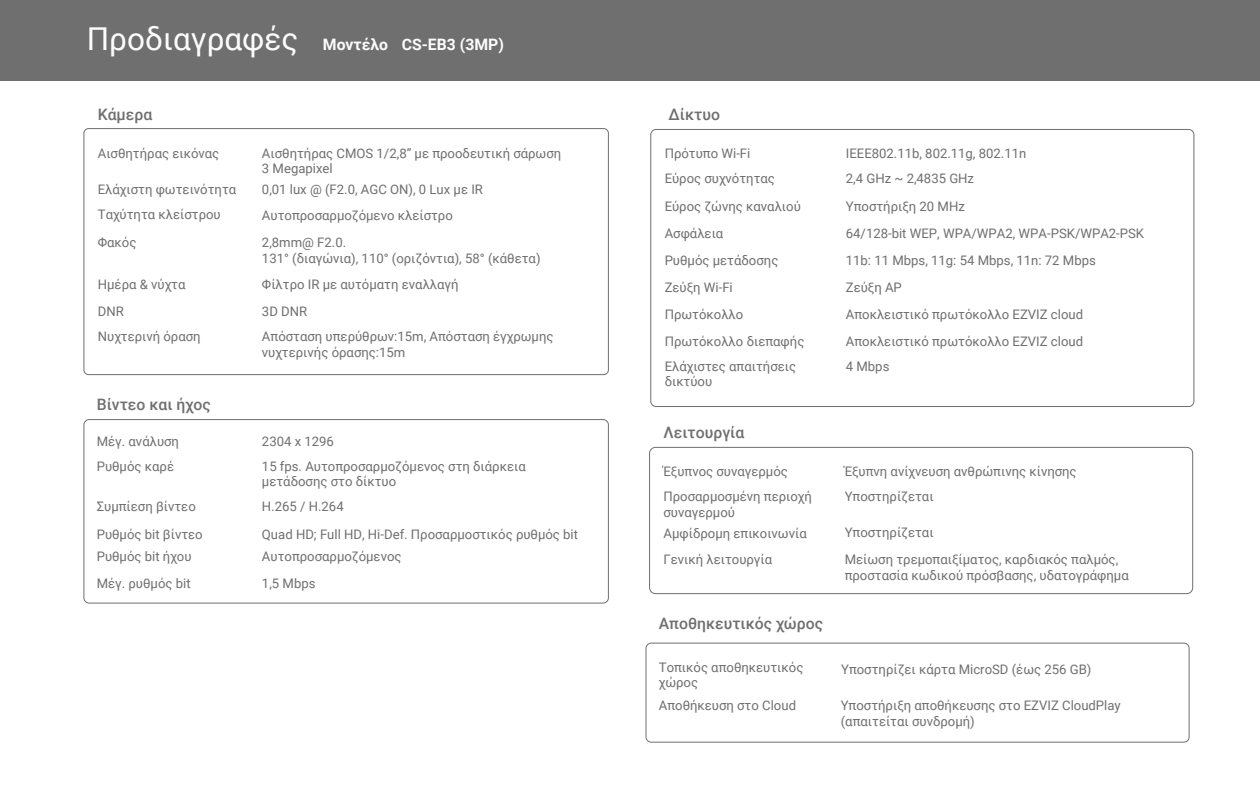
<style>
.page{position:relative;width:1260px;height:788px;background:#fff}
.page>*{position:absolute;margin:0;border:0;box-sizing:border-box;transform-origin:0 0}
.t1{font:500 15.75px "Roboto";color:#706f70}
.t2{font:700 15.75px "Roboto";color:#fbfcfc}
.t3{font:13.12px/15.8px "Roboto";color:#706f70}
.s1{font-weight:400;font-size:31.5px}
</style>
<div class="page">
<div style="left:0;top:0;width:1260px;height:80px;background:#706f70"></div>
<div style="left:83px;top:419px;width:526px;height:184px;border:1px solid #706f70;border-radius:5px"></div>
<div style="left:646px;top:642px;width:544px;height:100px;border:1px solid #706f70;border-radius:5px"></div>
<div style="left:650px;top:129px;width:544px;height:278px;border:1px solid #706f70;border-radius:5px"></div>
<div style="left:649px;top:447px;width:544px;height:147px;border:1px solid #706f70;border-radius:6px"></div>
<div style="left:83px;top:128px;width:526px;height:247px;border:1px solid #706f70;border-radius:5px"></div>
<p class="t2" style="left:87px;top:33px;width:419px"><span class="s1">Προδιαγραφές</span> Μοντέλο CS-EB3 (3MP)</p>
<p class="t1" style="left:98px;top:103px;width:56px">Κάμερα</p>
<p class="t3" style="left:98px;top:144px;width:123px">Αισθητήρας εικόνας</p>
<p class="t3" style="left:262px;top:144px;width:301px">Αισθητήρας CMOS 1/2,8” με προοδευτική σάρωση<br>3 Megapixel</p>
<p class="t3" style="left:98px;top:181px;width:140px">Ελάχιστη φωτεινότητα</p>
<p class="t3" style="left:262px;top:181px;width:223px">0,01 lux @ (F2.0, AGC ON), 0 Lux με IR</p>
<p class="t3" style="left:98px;top:205px;width:124px">Ταχύτητα κλείστρου</p>
<p class="t3" style="left:262px;top:207px;width:192px">Αυτοπροσαρμοζόμενο κλείστρο</p>
<p class="t3" style="left:98px;top:234px;width:40px">Φακός</p>
<p class="t3" style="left:262px;top:234px;width:280px">2,8mm@ F2.0.<br>131° (διαγώνια), 110° (οριζόντια), 58° (κάθετα)</p>
<p class="t3" style="left:98px;top:276px;width:89px">Ημέρα &amp; νύχτα</p>
<p class="t3" style="left:262px;top:276px;width:198px">Φίλτρο IR με αυτόματη εναλλαγή</p>
<p class="t3" style="left:98px;top:303px;width:28px">DNR</p>
<p class="t3" style="left:262px;top:303px;width:47px">3D DNR</p>
<p class="t3" style="left:98px;top:328px;width:104px">Νυχτερινή όραση</p>
<p class="t3" style="left:262px;top:328px;width:293px">Απόσταση υπερύθρων:15m, Απόσταση έγχρωμης νυχτερινής όρασης:15m</p>
<p class="t1" style="left:97px;top:393px;width:115px">Βίντεο και ήχος</p>
<p class="t3" style="left:97px;top:433px;width:84px">Μέγ. ανάλυση</p>
<p class="t3" style="left:262px;top:433px;width:74px">2304 x 1296</p>
<p class="t3" style="left:97px;top:457px;width:79px">Ρυθμός καρέ</p>
<p class="t3" style="left:262px;top:457px;width:265px">15 fps. Αυτοπροσαρμοζόμενος στη διάρκεια μετάδοσης στο δίκτυο</p>
<p class="t3" style="left:97px;top:498px;width:101px">Συμπίεση βίντεο</p>
<p class="t3" style="left:262px;top:498px;width:83px">H.265 / H.264</p>
<p class="t3" style="left:97px;top:525px;width:108px">Ρυθμός bit βίντεο</p>
<p class="t3" style="left:262px;top:525px;width:318px">Quad HD; Full HD, Hi-Def. Προσαρμοστικός ρυθμός bit</p>
<p class="t3" style="left:97px;top:547px;width:96px">Ρυθμός bit ήχου</p>
<p class="t3" style="left:262px;top:547px;width:141px">Αυτοπροσαρμοζόμενος</p>
<p class="t3" style="left:97px;top:575px;width:95px">Μέγ. ρυθμός bit</p>
<p class="t3" style="left:262px;top:575px;width:55px">1,5 Mbps</p>
<p class="t1" style="left:669px;top:103px;width:53px">∆ίκτυο</p>
<p class="t3" style="left:665px;top:145px;width:87px">Πρότυπο Wi-Fi</p>
<p class="t3" style="left:846px;top:145px;width:182px">IEEE802.11b, 802.11g, 802.11n</p>
<p class="t3" style="left:665px;top:170px;width:112px">Εύρος συχνότητας</p>
<p class="t3" style="left:846px;top:170px;width:130px">2,4 GHz ~ 2,4835 GHz</p>
<p class="t3" style="left:665px;top:197px;width:138px">Εύρος ζώνης καναλιού</p>
<p class="t3" style="left:846px;top:197px;width:121px">Υποστήριξη 20 MHz</p>
<p class="t3" style="left:665px;top:225px;width:60px">Ασφάλεια</p>
<p class="t3" style="left:846px;top:225px;width:300px">64/128-bit WEP, WPA/WPA2, WPA-PSK/WPA2-PSK</p>
<p class="t3" style="left:665px;top:246px;width:115px;line-height:27.2px">Ρυθμός μετάδοσης<br>Ζεύξη Wi-Fi</p>
<p class="t3" style="left:846px;top:246px;width:252px;line-height:27.2px">11b: 11 Mbps, 11g: 54 Mbps, 11n: 72 Mbps<br>Ζεύξη AP</p>
<p class="t3" style="left:665px;top:306px;width:80px">Πρωτόκολλο</p>
<p class="t3" style="left:846px;top:306px;width:239px">Αποκλειστικό πρωτόκολλο EZVIZ cloud</p>
<p class="t3" style="left:665px;top:333px;width:141px">Πρωτόκολλο διεπαφής</p>
<p class="t3" style="left:846px;top:333px;width:239px">Αποκλειστικό πρωτόκολλο EZVIZ cloud</p>
<p class="t3" style="left:665px;top:357px;width:133px">Ελάχιστες απαιτήσεις δικτύου</p>
<p class="t3" style="left:846px;top:357px;width:45px">4 Mbps</p>
<p class="t1" style="left:664px;top:421px;width:82px">Λειτουργία</p>
<p class="t3" style="left:664px;top:463px;width:126px">Έξυπνος συναγερμός</p>
<p class="t3" style="left:845px;top:463px;width:234px">Έξυπνη ανίχνευση ανθρώπινης κίνησης</p>
<p class="t3" style="left:664px;top:488px;width:150px">Προσαρμοσμένη περιοχή συναγερμού</p>
<p class="t3" style="left:845px;top:488px;width:90px">Υποστηρίζεται</p>
<p class="t3" style="left:664px;top:524px;width:145px">Αμφίδρομη επικοινωνία</p>
<p class="t3" style="left:845px;top:524px;width:90px">Υποστηρίζεται</p>
<p class="t3" style="left:664px;top:551px;width:110px">Γενική λειτουργία</p>
<p class="t3" style="left:845px;top:551px;width:286px">Μείωση τρεμοπαιξίματος, καρδιακός παλμός, προστασία κωδικού πρόσβασης, υδατογράφημα</p>
<p class="t1" style="left:659px;top:612px;width:166px">Αποθηκευτικός χώρος</p>
<p class="t3" style="left:659px;top:658px;width:146px">Τοπικός αποθηκευτικός χώρος</p>
<p class="t3" style="left:841px;top:660px;width:252px">Υποστηρίζει κάρτα MicroSD (έως 256 GB)</p>
<p class="t3" style="left:659px;top:697px;width:139px">Αποθήκευση στο Cloud</p>
<p class="t3" style="left:841px;top:697px;width:282px">Υποστήριξη αποθήκευσης στο EZVIZ CloudPlay (απαιτείται συνδρομή)</p>
</div>
